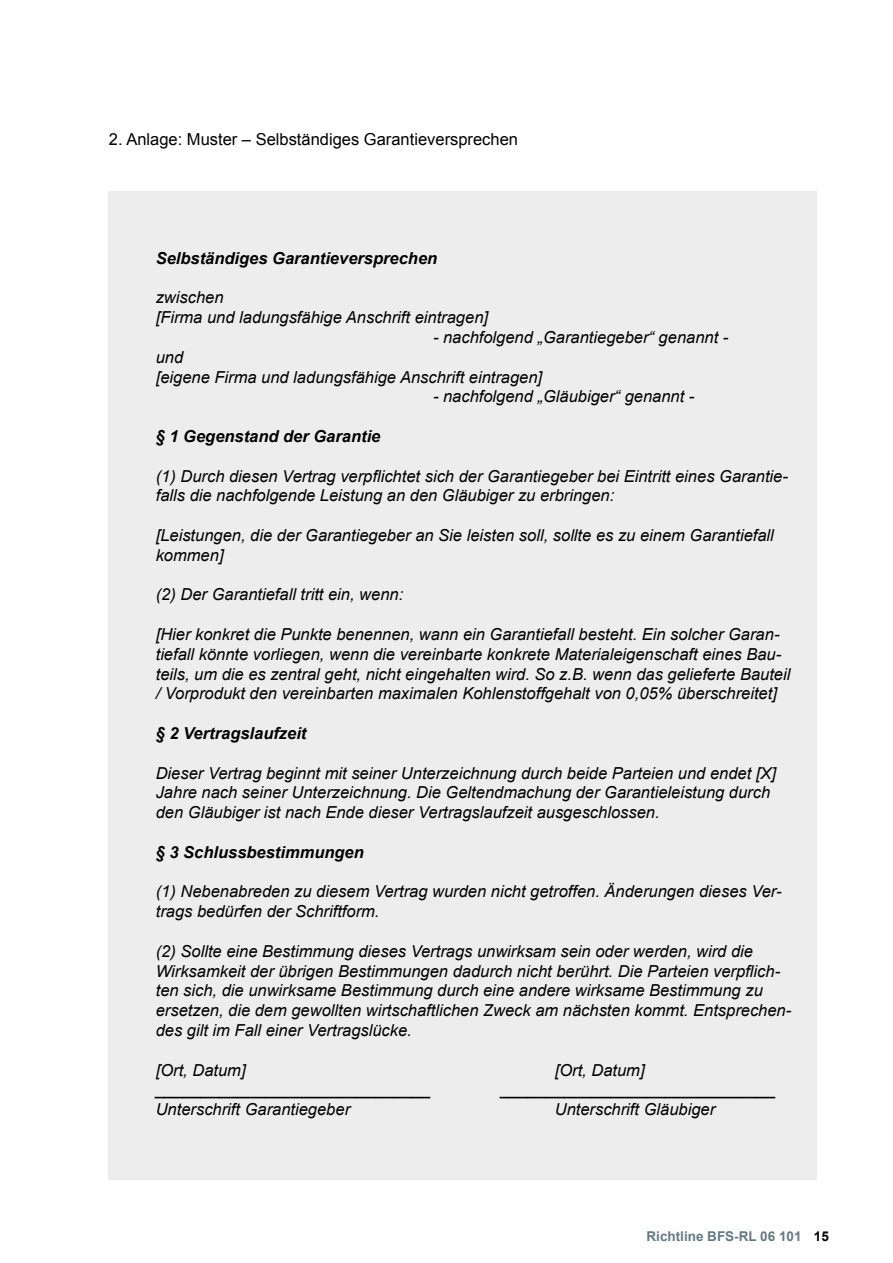
<style>
.page{position:relative;width:893px;height:1263px;background:#fff}
.page>*{position:absolute;margin:0;border:0;box-sizing:border-box;transform-origin:0 0}
.t1{font:italic 16.5px/19.8px "Arial";color:#000}
.t2{font:italic 700 16.5px "Arial";color:#000}
.t3{font:16.5px "Arial";color:#000}
.t4{font:700 13.5px "Arial";color:#647a84}
.s1{color:#000}
</style>
<div class="page">
<div style="left:108px;top:191px;width:708px;height:989px;background:#ededed"></div>
<p class="t3" style="left:109px;top:133px;width:411px">2. Anlage: Muster – Selbständiges Garantieversprechen</p>
<p class="t2" style="left:156px;top:252px;width:283px">Selbständiges Garantieversprechen</p>
<p class="t1" style="left:156px;top:289px;width:334px">zwischen<br>[Firma und ladungsfähige Anschrift eintragen]</p>
<p class="t1" style="left:433px;top:329px;width:297px">- nachfolgend „Garantiegeber“ genannt -</p>
<p class="t1" style="left:156px;top:349px;width:388px">und<br>[eigene Firma und ladungsfähige Anschrift eintragen]</p>
<p class="t1" style="left:433px;top:388px;width:263px">- nachfolgend „Gläubiger“ genannt -</p>
<p class="t2" style="left:156px;top:430px;width:226px">§ 1 Gegenstand der Garantie</p>
<p class="t1" style="left:156px;top:466px;width:634px">(1) Durch diesen Vertrag verpflichtet sich der Garantiegeber bei Eintritt eines Garantie&shy;falls die nachfolgende Leistung an den Gläubiger zu erbringen:</p>
<p class="t1" style="left:156px;top:527px;width:620px">[Leistungen, die der Garantiegeber an Sie leisten soll, sollte es zu einem Garantiefall kommen]</p>
<p class="t1" style="left:156px;top:586px;width:249px">(2) Der Garantiefall tritt ein, wenn:</p>
<p class="t1" style="left:156px;top:626px;width:636px">[Hier konkret die Punkte benennen, wann ein Garantiefall besteht. Ein solcher Garan&shy;tiefall könnte vorliegen, wenn die vereinbarte konkrete Materialeigenschaft eines Bau&shy;teils, um die es zentral geht, nicht eingehalten wird. So z.B. wenn das gelieferte Bauteil / Vorprodukt den vereinbarten maximalen Kohlenstoffgehalt von 0,05% überschreitet]</p>
<p class="t2" style="left:156px;top:727px;width:152px">§ 2 Vertragslaufzeit</p>
<p class="t1" style="left:156px;top:764px;width:622px">Dieser Vertrag beginnt mit seiner Unterzeichnung durch beide Parteien und endet [X]<br>Jahre nach seiner Unterzeichnung. Die Geltendmachung der Garantieleistung durch den Gläubiger ist nach Ende dieser Vertragslaufzeit ausgeschlossen.</p>
<p class="t2" style="left:156px;top:846px;width:210px">§ 3 Schlussbestimmungen</p>
<p class="t1" style="left:156px;top:883px;width:627px">(1) Nebenabreden zu diesem Vertrag wurden nicht getroffen. Änderungen dieses Ver&shy;trags bedürfen der Schriftform.</p>
<p class="t1" style="left:156px;top:943px;width:637px">(2) Sollte eine Bestimmung dieses Vertrags unwirksam sein oder werden, wird die Wirksamkeit der übrigen Bestimmungen dadurch nicht berührt. Die Parteien verpflich&shy;ten sich, die unwirksame Bestimmung durch eine andere wirksame Bestimmung zu ersetzen, die dem gewollten wirtschaftlichen Zweck am nächsten kommt. Entsprechen&shy;des gilt im Fall einer Vertragslücke.</p>
<p class="t1" style="left:156px;top:1061px;width:91px">[Ort, Datum]</p>
<p class="t1" style="left:555px;top:1061px;width:91px">[Ort, Datum]</p>
<p class="t1" style="left:156px;top:1081px;width:277px">______________________________</p>
<p class="t1" style="left:501px;top:1081px;width:277px">______________________________</p>
<p class="t1" style="left:156px;top:1101px;width:196px">Unterschrift Garantiegeber</p>
<p class="t1" style="left:555px;top:1101px;width:162px">Unterschrift Gläubiger</p>
<p class="t4" style="left:646px;top:1231px;width:184px">Richtline BFS-RL 06 101 <span class="s1">15</span></p>
</div>
